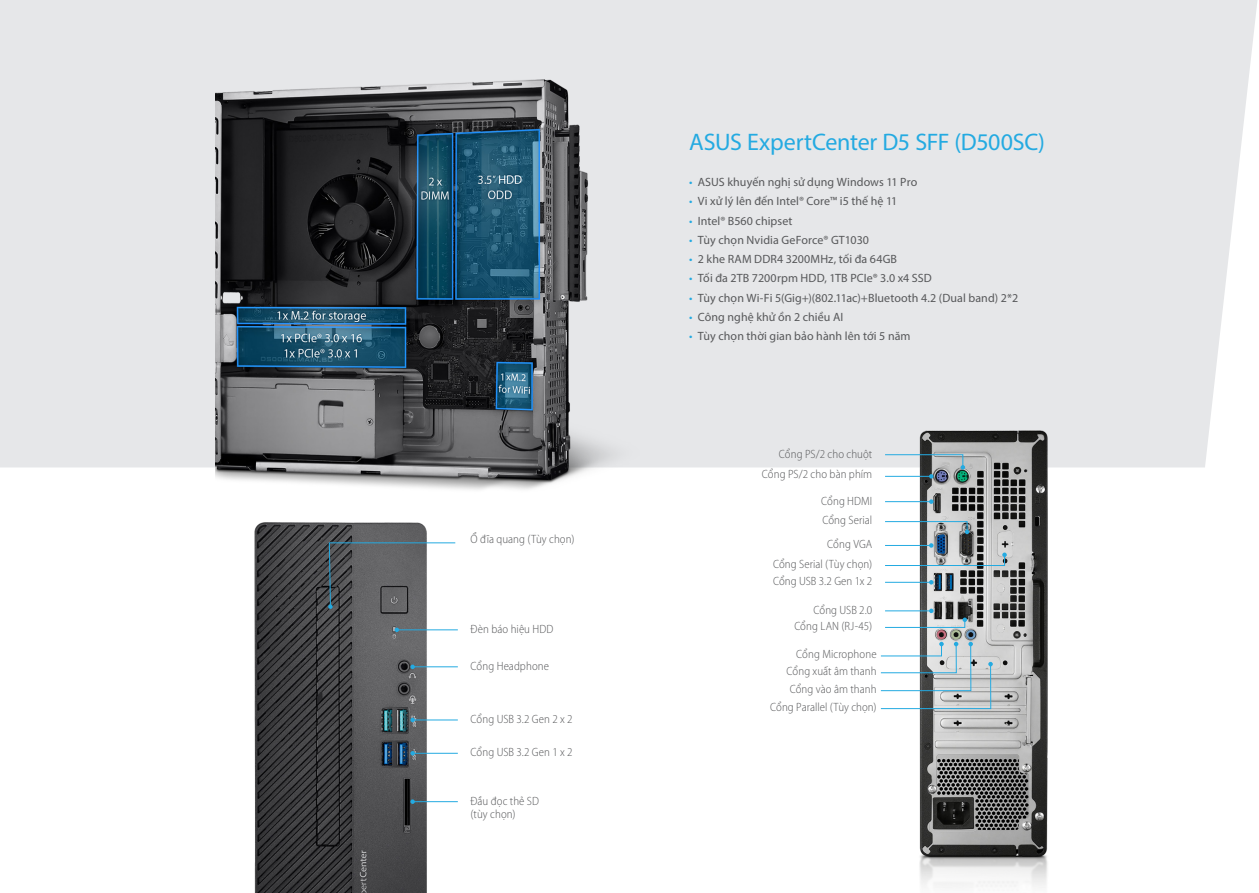
<style>
.page{position:relative;width:1259px;height:893px;background:#fff}
.page>*{position:absolute;margin:0;border:0;box-sizing:border-box;transform-origin:0 0}
.Bullet_Title{font:24px "Myriad Pro";letter-spacing:-.01em;color:#24aae1}
.t1{font:12px "Myriad Pro";letter-spacing:.005em;color:#57585a}
.IO_text{font:300 semi-condensed 12px "Myriad Pro";letter-spacing:.005em;color:#57585a}
.s1{color:#24aae1}
</style>
<div class="page">
<div style="left:0;top:0;width:1257px;height:467px;background:#e6e7e9"></div>
<img style="left:254px;top:522px;width:175px;height:371px">
<hr style="left:412px;top:667px;width:46px;height:1px;background:#24aae1">
<svg style="left:410px;top:665px;width:5px;height:4px"></svg>
<hr style="left:412px;top:720px;width:46px;height:1px;background:#24aae1">
<svg style="left:410px;top:718px;width:5px;height:4px"></svg>
<hr style="left:397px;top:630px;width:61px;height:1px;background:#24aae1">
<svg style="left:394px;top:628px;width:5px;height:4px"></svg>
<svg style="left:328px;top:542px;width:128px;height:67px"></svg>
<img style="left:918px;top:431px;width:130px;height:457px">
<hr style="left:885px;top:501px;width:46px;height:1px;background:#24aae1">
<svg style="left:929px;top:499px;width:4px;height:5px"></svg>
<hr style="left:885px;top:582px;width:46px;height:1px;background:#24aae1">
<svg style="left:929px;top:580px;width:4px;height:5px"></svg>
<svg style="left:885px;top:543px;width:121px;height:23px"></svg>
<svg style="left:884px;top:454px;width:81px;height:25px"></svg>
<svg style="left:885px;top:521px;width:84px;height:13px"></svg>
<svg style="left:885px;top:609px;width:82px;height:19px"></svg>
<svg style="left:880px;top:642px;width:113px;height:67px"></svg>
<img style="left:215px;top:79px;width:426px;height:411px">
<hr style="left:412px;top:753px;width:46px;height:1px;background:#24aae1">
<svg style="left:410px;top:751px;width:5px;height:4px"></svg>
<hr style="left:412px;top:801px;width:46px;height:1px;background:#24aae1">
<svg style="left:410px;top:799px;width:5px;height:5px"></svg>
<p class="IO_text" style="left:470px;top:532px;width:105px">Ổ đĩa quang (Tùy chọn)</p>
<p class="IO_text" style="left:470px;top:622px;width:84px">Đèn báo hiệu HDD</p>
<p class="IO_text" style="left:470px;top:659px;width:80px">Cổng Headphone</p>
<p class="IO_text" style="left:470px;top:712px;width:104px">Cổng USB 3.2 Gen 2 x 2</p>
<p class="IO_text" style="left:470px;top:745px;width:104px">Cổng USB 3.2 Gen 1 x 2</p>
<p class="IO_text" style="left:470px;top:793px;width:70px">Đầu đọc thẻ SD</p>
<p class="IO_text" style="left:470px;top:807px;width:46px">(tùy chọn)</p>
<p class="Bullet_Title" style="left:689px;top:127px;width:357px">ASUS ExpertCenter D5 SFF (D500SC)</p>
<p class="t1" style="left:689px;top:175px;width:229px"><span class="s1">•</span> ASUS khuyến nghị sử dụng Windows 11 Pro</p>
<p class="t1" style="left:689px;top:194px;width:210px"><span class="s1">•</span> Vi xử lý lên đến Intel® Core™ i5 thế hệ 11</p>
<p class="t1" style="left:689px;top:213px;width:105px"><span class="s1">•</span> Intel® B560 chipset</p>
<p class="t1" style="left:689px;top:233px;width:181px"><span class="s1">•</span> Tùy chọn Nvidia GeForce® GT1030</p>
<p class="t1" style="left:689px;top:252px;width:209px"><span class="s1">•</span> 2 khe RAM DDR4 3200MHz, tối đa 64GB</p>
<p class="t1" style="left:689px;top:271px;width:244px"><span class="s1">•</span> Tối đa 2TB 7200rpm HDD, 1TB PCIe® 3.0 x4 SSD</p>
<p class="t1" style="left:689px;top:290px;width:330px"><span class="s1">•</span> Tùy chọn Wi-Fi 5(Gig+)(802.11ac)+Bluetooth 4.2 (Dual band) 2*2</p>
<p class="t1" style="left:689px;top:310px;width:156px"><span class="s1">•</span> Công nghệ khử ồn 2 chiều AI</p>
<p class="t1" style="left:689px;top:329px;width:223px"><span class="s1">•</span> Tùy chọn thời gian bảo hành lên tới 5 năm</p>
<p class="IO_text" style="left:779px;top:447px;width:95px">Cổng PS/2 cho chuột</p>
<p class="IO_text" style="left:762px;top:467px;width:112px">Cổng PS/2 cho bàn phím</p>
<p class="IO_text" style="left:821px;top:493px;width:53px">Cổng HDMI</p>
<p class="IO_text" style="left:827px;top:537px;width:47px">Cổng VGA</p>
<p class="IO_text" style="left:773px;top:574px;width:101px">Cổng USB 3.2 Gen 1x 2</p>
<p class="IO_text" style="left:813px;top:603px;width:60px">Cổng USB 2.0</p>
<p class="IO_text" style="left:822px;top:513px;width:51px">Cổng Serial</p>
<p class="IO_text" style="left:773px;top:557px;width:101px">Cổng Serial (Tùy chọn)</p>
<p class="IO_text" style="left:794px;top:618px;width:79px">Cổng LAN (RJ-45)</p>
<p class="IO_text" style="left:796px;top:647px;width:82px">Cổng Microphone</p>
<p class="IO_text" style="left:786px;top:664px;width:92px">Cổng xuất âm thanh</p>
<p class="IO_text" style="left:789px;top:682px;width:88px">Cổng vào âm thanh</p>
<p class="IO_text" style="left:770px;top:700px;width:108px">Cổng Parallel (Tùy chọn)</p>
</div>
